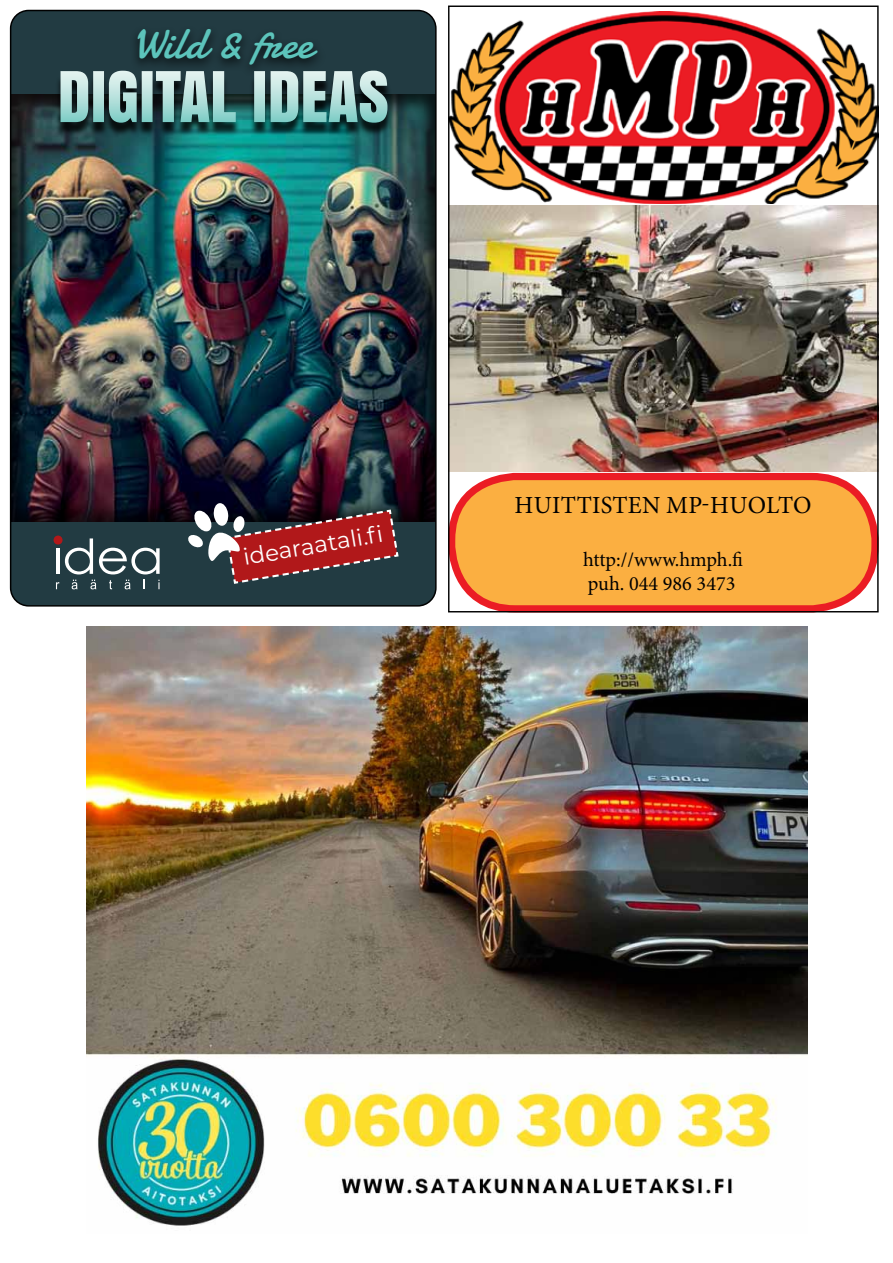
<style>
.page{position:relative;width:893px;height:1263px;background:#fff}
.page>*{position:absolute;margin:0;border:0;box-sizing:border-box;transform-origin:0 0}
.t1{font:65.55px "Anton";color:#fff}
.t2{font:45px "Damion";color:#5cc4bb}
.t3{font:24.6px "Minion Pro";letter-spacing:.01em;color:#000}
.t4{font:23.1px "Montserrat";color:#fff}
.t5{font:20.25px/24.3px "Minion Pro";color:#000}
</style>
<div class="page">
<div style="left:11px;top:10px;width:425px;height:596px;background:#223b42;border-radius:18px"></div>
<div style="left:11px;top:94px;width:425px;height:428px;background:#000;opacity:.75"></div>
<div style="left:10px;top:10px;width:427px;height:597px;border:2px solid #000;border-radius:18px"></div>
<svg style="left:99px;top:548px;width:61px;height:26px"></svg>
<svg style="left:54px;top:535px;width:39px;height:39px"></svg>
<svg style="left:56px;top:582px;width:3px;height:7px"></svg>
<svg style="left:72px;top:580px;width:6px;height:9px"></svg>
<svg style="left:90px;top:580px;width:6px;height:9px"></svg>
<svg style="left:109px;top:580px;width:3px;height:9px"></svg>
<svg style="left:125px;top:580px;width:6px;height:9px"></svg>
<svg style="left:158px;top:580px;width:2px;height:9px"></svg>
<div style="left:129px;top:25px;width:198px;height:53px;background:#000;opacity:.75"></div>
<div style="left:55px;top:76px;width:337px;height:61px;background:#000;opacity:.8"></div>
<svg style="left:187px;top:503px;width:213px;height:81px"></svg>
<img style="left:450px;top:12px;width:427px;height:460px">
<div style="left:452px;top:476px;width:423px;height:133px;background:#fbaf41;border-radius:64px"></div>
<div style="left:448px;top:473px;width:431px;height:139px;border:7px solid #eb1c24;border-radius:64px"></div>
<img style="left:87px;top:627px;width:721px;height:599px">
<h2 class="t2" style="left:133px;top:13px;width:181px">Wild &amp; free</h2>
<h1 class="t1" style="left:58px;top:45px;width:332px">DIGITAL IDEAS</h1>
<p class="t4" style="left:241px;top:541px;width:139px;rotate:-9deg">idearaatali.fi</p>
<p class="t3" style="left:515px;top:489px;width:298px">HUITTISTEN MP-HUOLTO</p>
<p class="t5" style="left:583px;top:547px;width:162px">http://www.hmph.fi puh. 044 986 3473</p>
</div>
